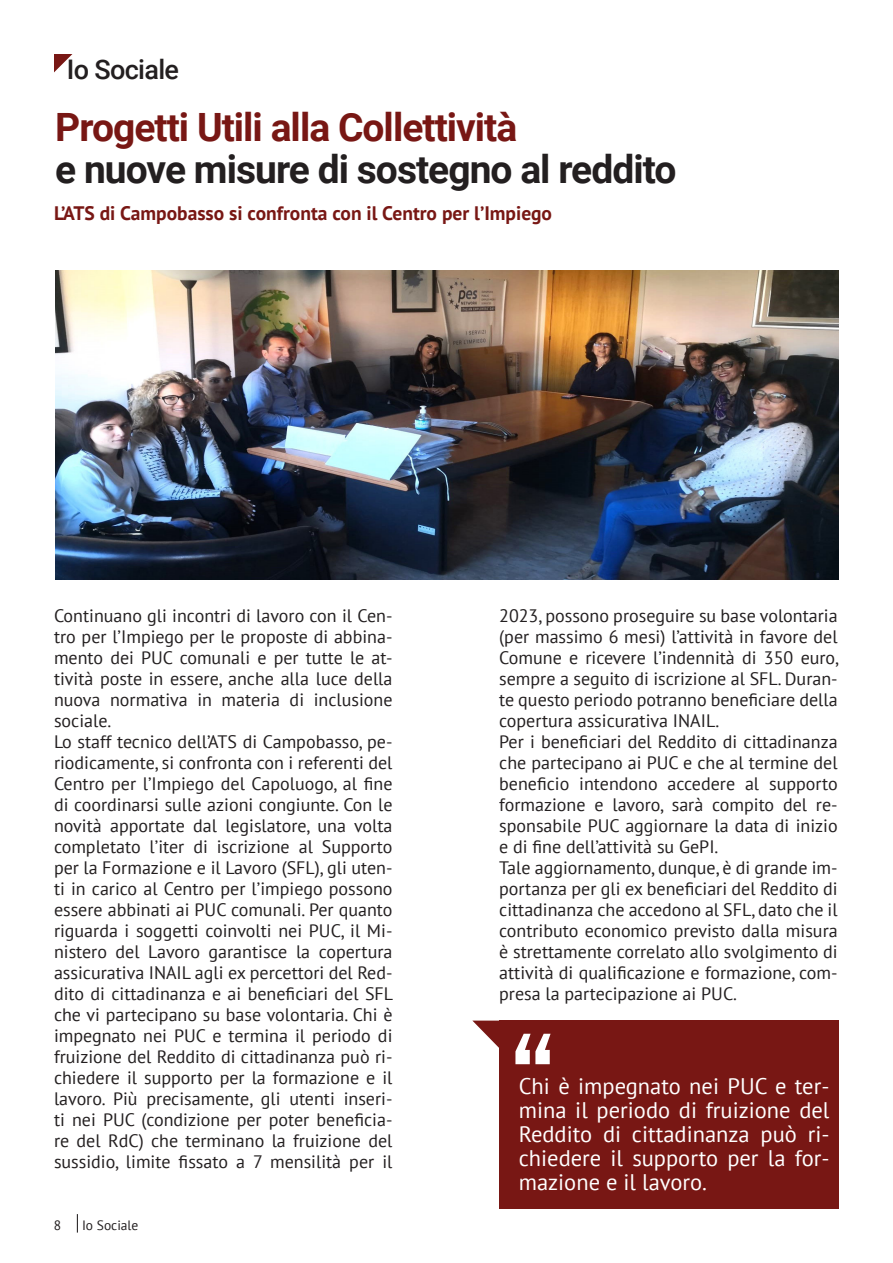
<style>
.page{position:relative;width:893px;height:1263px;background:#fff}
.page>*{position:absolute;margin:0;border:0;box-sizing:border-box;transform-origin:0 0}
.coma{font:135px "Bebas Neue";color:#fff}
.TITLE_2{font:700 39px "Roboto";letter-spacing:-.025em;color:#231f20}
.TITLE_2-2{font:700 39px "Roboto";letter-spacing:-.025em;color:#781714}
.TITLE_1{font:500 27px "Roboto";letter-spacing:-.025em;color:#231f20}
.body_text{font:22.5px/24px "PT Sans";color:#fff;text-align:justify}
.body_text-2{font:700 19.5px "PT Sans";color:#781714}
.body_text-3{font:18px/21px "PT Sans";color:#231f20;text-align:justify}
.t1{font:13.5px "PT Sans";color:#231f20}
</style>
<div class="page">
<svg style="left:77px;top:1214px;width:1px;height:18px"></svg>
<svg style="left:54px;top:54px;width:18px;height:18px"></svg>
<img style="left:55px;top:271px;width:784px;height:308px">
<div style="left:499px;top:1020px;width:340px;height:189px;background:#781714"></div>
<svg style="left:472px;top:1020px;width:27px;height:28px"></svg>
<p class="TITLE_1" style="left:67px;top:50px;width:114px">Io Sociale</p>
<p class="TITLE_2-2" style="left:55px;top:100px;width:464px">Progetti Utili alla Collettività</p>
<p class="TITLE_2" style="left:55px;top:142px;width:623px">e nuove misure di sostegno al reddito</p>
<p class="body_text-2" style="left:54px;top:200px;width:500px">L’ATS di Campobasso si confronta con il Centro per l’Impiego</p>
<p class="body_text-3" style="left:54px;top:604px;width:340px">Continuano gli incontri di lavoro con il Cen&shy;tro per l’Impiego per le proposte di abbina&shy;mento dei PUC comunali e per tutte le at&shy;tività poste in essere, anche alla luce della nuova normativa in materia di inclusione sociale.</p>
<p class="body_text-3" style="left:54px;top:730px;width:341px">Lo staff tecnico dell’ATS di Campobasso, pe&shy;riodicamente, si confronta con i referenti del Centro per l’Impiego del Capoluogo, al fine di coordinarsi sulle azioni congiunte. Con le novità apportate dal legislatore, una volta completato l’iter di iscrizione al Supporto per la Formazione e il Lavoro (SFL), gli uten&shy;ti in carico al Centro per l’impiego possono essere abbinati ai PUC comunali. Per quanto riguarda i soggetti coinvolti nei PUC, il Mi&shy;nistero del Lavoro garantisce la copertura assicurativa INAIL agli ex percettori del Red&shy;dito di cittadinanza e ai beneficiari del SFL che vi partecipano su base volontaria. Chi è impegnato nei PUC e termina il periodo di fruizione del Reddito di cittadinanza può ri&shy;chiedere il supporto per la formazione e il lavoro. Più precisamente, gli utenti inseri&shy;ti nei PUC (condizione per poter beneficia&shy;re del RdC) che terminano la fruizione del sussidio, limite fissato a 7 mensilità per il</p>
<p class="t1" style="left:54px;top:1216px;width:9px">8</p>
<p class="t1" style="left:82px;top:1216px;width:58px">Io Sociale</p>
<p class="body_text-3" style="left:499px;top:604px;width:341px">2023, possono proseguire su base volontaria (per massimo 6 mesi) l’attività in favore del Comune e ricevere l’indennità di 350 euro, sempre a seguito di iscrizione al SFL. Duran&shy;te questo periodo potranno beneficiare della copertura assicurativa INAIL.</p>
<p class="body_text-3" style="left:499px;top:730px;width:340px">Per i beneficiari del Reddito di cittadinanza che partecipano ai PUC e che al termine del beneficio intendono accedere al supporto formazione e lavoro, sarà compito del re&shy;sponsabile PUC aggiornare la data di inizio e di fine dell’attività su GePI.</p>
<p class="body_text-3" style="left:499px;top:856px;width:340px">Tale aggiornamento, dunque, è di grande im&shy;portanza per gli ex beneficiari del Reddito di cittadinanza che accedono al SFL, dato che il contributo economico previsto dalla misura è strettamente correlato allo svolgimento di attività di qualificazione e formazione, com&shy;presa la partecipazione ai PUC.</p>
<p class="coma" style="left:510px;top:1005px;width:47px">“</p>
<p class="body_text" style="left:519px;top:1073px;width:312px">Chi è impegnato nei PUC e ter&shy;mina il periodo di fruizione del Reddito di cittadinanza può ri&shy;chiedere il supporto per la for&shy;mazione e il lavoro.</p>
</div>
